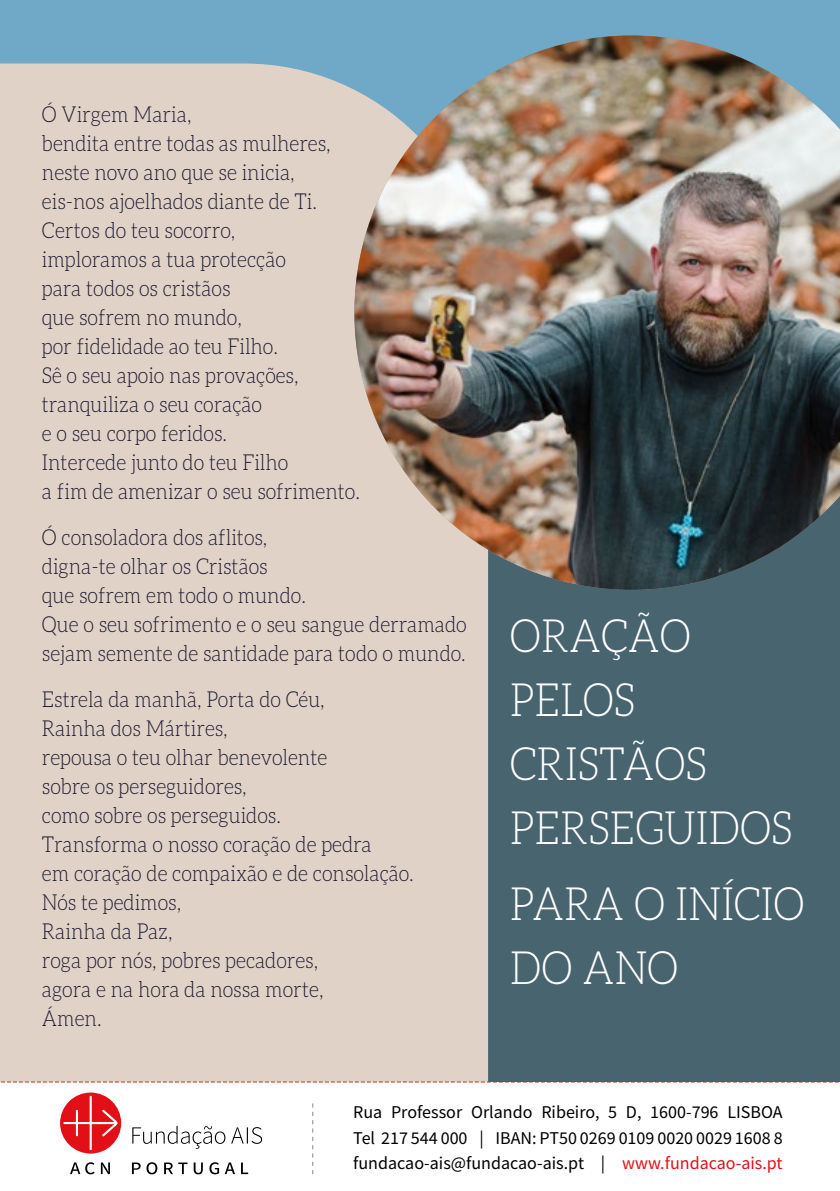
<style>
.page{position:relative;width:840px;height:1191px;background:#fff}
.page>*{position:absolute;margin:0;border:0;box-sizing:border-box;transform-origin:0 0}
.t1{font:300 46px/64px "Aleo";color:#fff;scale:.9 1}
.t2{font:300 22px/29px "Aleo";color:#1c1a31;scale:.9 1}
.t3{font:18px/25.4px "Source Sans Pro";color:#000;text-align:justify}
.s1{color:#e30f17}
</style>
<div class="page">
<div style="left:0;top:335px;width:839px;height:746px;background:#48646f"></div>
<div style="left:0;top:0;width:839px;height:335px;background:#70a8c7"></div>
<div style="left:0;top:63px;width:488px;height:1018px;background:#e1d2c7"></div>
<img style="left:354px;top:35px;width:485px;height:555px">
<svg style="left:0;top:1081px;width:839px;height:1px"></svg>
<svg style="left:312px;top:1103px;width:1px;height:71px"></svg>
<svg style="left:132px;top:1162px;width:116px;height:12px"></svg>
<svg style="left:132px;top:1125px;width:130px;height:24px"></svg>
<svg style="left:70px;top:1162px;width:40px;height:12px"></svg>
<svg style="left:60px;top:1092px;width:61px;height:61px"></svg>
<svg style="left:63px;top:1095px;width:54px;height:55px"></svg>
<p class="t2" style="left:42px;top:100px;width:355px">Ó Virgem Maria,<br>bendita entre todas as mulheres, neste novo ano que se inicia, eis-nos ajoelhados diante de Ti.<br>Certos do teu socorro,<br>imploramos a tua protecção<br>para todos os cristãos<br>que sofrem no mundo,<br>por fidelidade ao teu Filho.<br>Sê o seu apoio nas provações, tranquiliza o seu coração<br>e o seu corpo feridos.<br>Intercede junto do teu Filho<br>a fim de amenizar o seu sofrimento.</p>
<p class="t2" style="left:42px;top:523px;width:473px">Ó consoladora dos aflitos,<br>digna-te olhar os Cristãos<br>que sofrem em todo o mundo.<br>Que o seu sofrimento e o seu sangue derramado sejam semente de santidade para todo o mundo.</p>
<p class="t2" style="left:42px;top:685px;width:414px">Estrela da manhã, Porta do Céu,<br>Rainha dos Mártires,<br>repousa o teu olhar benevolente<br>sobre os perseguidores,<br>como sobre os perseguidos.<br>Transforma o nosso coração de pedra<br>em coração de compaixão e de consolação.<br>Nós te pedimos,<br>Rainha da Paz,<br>roga por nós, pobres pecadores,<br>agora e na hora da nossa morte,<br>Ámen.</p>
<h1 class="t1" style="left:509px;top:604px;width:315px">ORAÇÃO<br>PELOS<br>CRISTÃOS<br>PERSEGUIDOS</h1>
<h1 class="t1" style="left:509px;top:871px;width:329px">PARA O INÍCIO<br>DO ANO</h1>
<p class="t3" style="left:353px;top:1099px;width:430px">Rua Professor Orlando Ribeiro, 5 D, 1600-796 LISBOA Tel 217 544 000 | IBAN: PT50 0269 0109 0020 0029 1608 8 fundacao-ais@fundacao-ais.pt | <span class="s1">www.fundacao-ais.pt</span></p>
</div>
